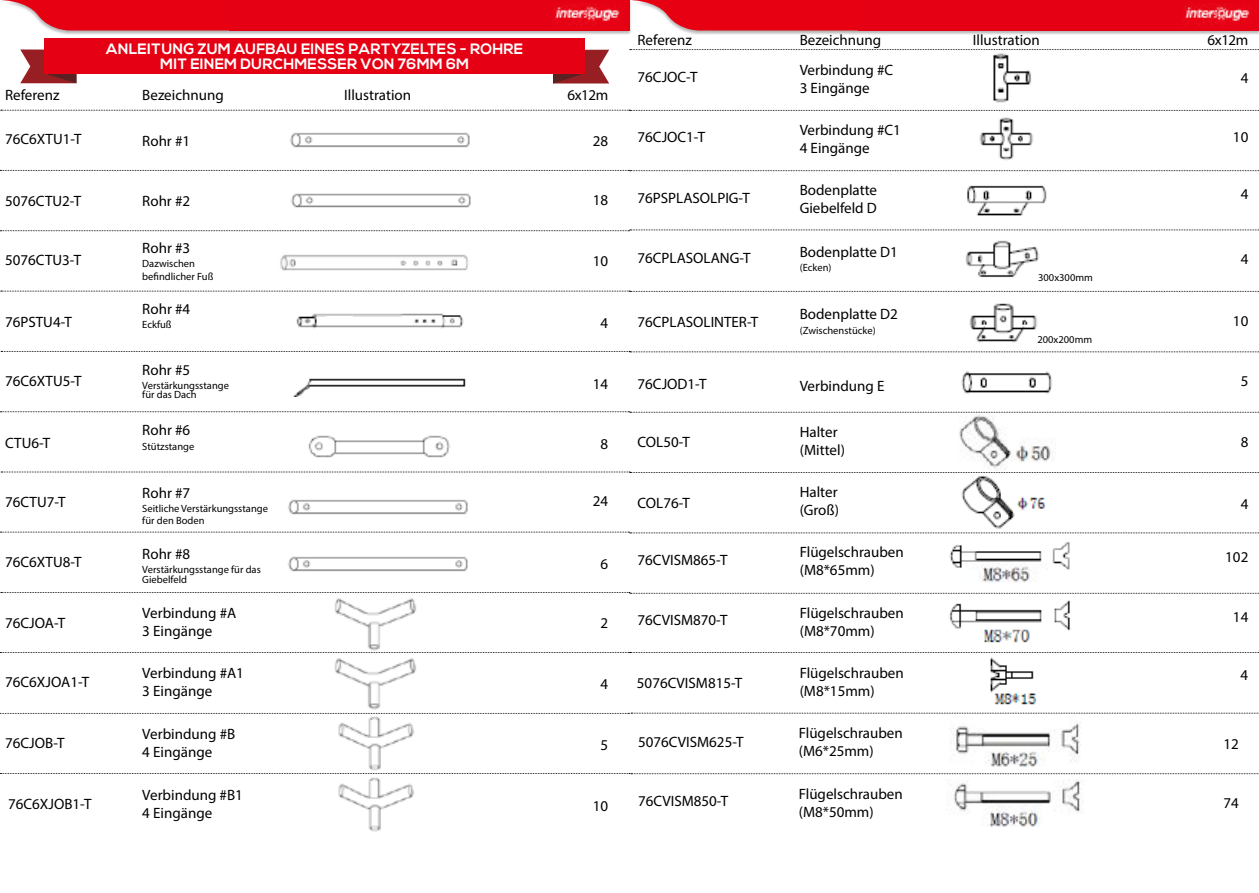
<style>
.page{position:relative;width:1259px;height:893px;background:#fff}
.page>*{position:absolute;margin:0;border:0;box-sizing:border-box;transform-origin:0 0}
.t1{font:15px/18px "Myriad Pro";color:#000}
.t2{font:700 15px/15.6px "Nexa";letter-spacing:.01em;color:#fff;text-align:center}
.t3{font:10.5px/9.6px "Myriad Pro";color:#000}
</style>
<div class="page">
<img style="left:338px;top:777px;width:76px;height:55px">
<img style="left:959px;top:414px;width:97px;height:56px">
<img style="left:993px;top:53px;width:38px;height:50px">
<img style="left:338px;top:716px;width:76px;height:55px">
<img style="left:335px;top:598px;width:82px;height:53px">
<img style="left:335px;top:658px;width:82px;height:52px">
<div style="left:0;top:0;width:632px;height:34px;background:#000;opacity:.3"></div>
<svg style="left:0;top:0;width:229px;height:31px;background:#e82a39"></svg>
<div style="left:229px;top:0;width:400px;height:31px;background:#e60013"></div>
<div style="left:627px;top:0;width:632px;height:34px;background:#000;opacity:.3"></div>
<svg style="left:629px;top:0;width:229px;height:31px;background:#e82938"></svg>
<div style="left:858px;top:0;width:401px;height:31px;background:#e60013"></div>
<svg style="left:553px;top:50px;width:56px;height:33px"></svg>
<svg style="left:20px;top:49px;width:56px;height:34px"></svg>
<div style="left:45px;top:38px;width:540px;height:35px;background:#e60013"></div>
<img style="left:291px;top:193px;width:180px;height:15px">
<img style="left:290px;top:132px;width:180px;height:16px">
<img style="left:308px;top:435px;width:142px;height:23px">
<img style="left:554px;top:5px;width:66px;height:21px">
<img style="left:1184px;top:5px;width:66px;height:21px">
<img style="left:293px;top:378px;width:173px;height:19px">
<img style="left:288px;top:556px;width:180px;height:16px">
<img style="left:288px;top:499px;width:180px;height:16px">
<img style="left:979px;top:117px;width:54px;height:43px">
<img style="left:967px;top:185px;width:80px;height:31px">
<img style="left:961px;top:476px;width:85px;height:53px">
<img style="left:950px;top:541px;width:120px;height:29px">
<img style="left:949px;top:600px;width:121px;height:43px">
<img style="left:965px;top:563px;width:82px;height:20px">
<img style="left:296px;top:313px;width:168px;height:16px">
<img style="left:990px;top:657px;width:47px;height:48px">
<div style="left:326px;top:317px;width:27px;height:7px;background:#fff"></div>
<img style="left:969px;top:303px;width:68px;height:40px">
<img style="left:965px;top:240px;width:74px;height:38px">
<img style="left:961px;top:371px;width:91px;height:23px">
<img style="left:280px;top:254px;width:189px;height:17px">
<svg style="left:0;top:230px;width:1259px;height:1px"></svg>
<svg style="left:1px;top:291px;width:1258px;height:1px"></svg>
<svg style="left:0;top:170px;width:1259px;height:1px"></svg>
<svg style="left:630px;top:49px;width:629px;height:1px"></svg>
<svg style="left:1px;top:351px;width:1258px;height:1px"></svg>
<svg style="left:0;top:411px;width:1259px;height:2px"></svg>
<svg style="left:1px;top:472px;width:1258px;height:1px"></svg>
<svg style="left:1px;top:110px;width:1258px;height:1px"></svg>
<svg style="left:0;top:532px;width:1259px;height:1px"></svg>
<svg style="left:1px;top:592px;width:1258px;height:2px"></svg>
<svg style="left:0;top:652px;width:1259px;height:1px"></svg>
<img style="left:946px;top:779px;width:136px;height:48px">
<img style="left:951px;top:723px;width:130px;height:43px">
<svg style="left:0;top:773px;width:1259px;height:1px"></svg>
<svg style="left:0;top:713px;width:1259px;height:1px"></svg>
<p class="t2" style="left:106px;top:41px;width:418px">ANLEITUNG ZUM AUFBAU EINES PARTYZELTES - ROHRE<br>MIT EINEM DURCHMESSER VON 76MM 6M</p>
<p class="t1" style="left:5px;top:85px;width:56px">Referenz</p>
<p class="t1" style="left:142px;top:85px;width:83px">Bezeichnung</p>
<p class="t1" style="left:344px;top:85px;width:69px">Illustration</p>
<p class="t1" style="left:5px;top:130px;width:78px">76C6XTU1-T</p>
<p class="t1" style="left:142px;top:132px;width:49px">Rohr #1</p>
<p class="t1" style="left:567px;top:85px;width:42px">6x12m</p>
<p class="t1" style="left:593px;top:132px;width:17px">28</p>
<p class="t1" style="left:637px;top:31px;width:56px">Referenz</p>
<p class="t1" style="left:799px;top:31px;width:83px">Bezeichnung</p>
<p class="t1" style="left:973px;top:31px;width:69px">Illustration</p>
<p class="t1" style="left:637px;top:68px;width:62px">76CJOC-T</p>
<p class="t1" style="left:637px;top:127px;width:69px">76CJOC1-T</p>
<p class="t1" style="left:799px;top:61px;width:95px">Verbindung #C<br>3 Eingänge</p>
<p class="t1" style="left:799px;top:121px;width:103px">Verbindung #C1<br>4 Eingänge</p>
<p class="t1" style="left:1207px;top:31px;width:42px">6x12m</p>
<p class="t1" style="left:1240px;top:68px;width:9px">4</p>
<p class="t1" style="left:1233px;top:128px;width:17px">10</p>
<p class="t1" style="left:5px;top:192px;width:78px">5076CTU2-T</p>
<p class="t1" style="left:142px;top:192px;width:49px">Rohr #2</p>
<p class="t1" style="left:593px;top:191px;width:17px">18</p>
<p class="t1" style="left:637px;top:188px;width:114px">76PSPLASOLPIG-T</p>
<p class="t1" style="left:799px;top:181px;width:79px">Bodenplatte<br>Giebelfeld D</p>
<p class="t1" style="left:1240px;top:185px;width:9px">4</p>
<p class="t1" style="left:5px;top:251px;width:78px">5076CTU3-T</p>
<p class="t1" style="left:5px;top:313px;width:68px">76PSTU4-T</p>
<p class="t1" style="left:142px;top:239px;width:49px">Rohr #3</p>
<p class="t3" style="left:142px;top:257px;width:73px;line-height:12.6px">Dazwischen befindlicher Fuß</p>
<p class="t1" style="left:142px;top:300px;width:49px">Rohr #4</p>
<p class="t3" style="left:142px;top:320px;width:31px">Eckfuß</p>
<p class="t1" style="left:593px;top:252px;width:17px">10</p>
<p class="t1" style="left:600px;top:314px;width:9px">4</p>
<p class="t1" style="left:637px;top:249px;width:115px">76CPLASOLANG-T</p>
<p class="t1" style="left:637px;top:313px;width:122px">76CPLASOLINTER-T</p>
<p class="t1" style="left:799px;top:243px;width:100px">Bodenplatte D1</p>
<p class="t3" style="left:799px;top:263px;width:33px">(Ecken)</p>
<p class="t1" style="left:799px;top:305px;width:100px">Bodenplatte D2</p>
<p class="t3" style="left:799px;top:325px;width:77px">(Zwischenstücke)</p>
<p class="t3" style="left:1038px;top:273px;width:56px">300x300mm</p>
<p class="t3" style="left:1037px;top:335px;width:56px">200x200mm</p>
<p class="t1" style="left:1240px;top:250px;width:9px">4</p>
<p class="t1" style="left:1233px;top:312px;width:17px">10</p>
<p class="t1" style="left:5px;top:371px;width:78px">76C6XTU5-T</p>
<p class="t1" style="left:142px;top:360px;width:49px">Rohr #5</p>
<p class="t3" style="left:142px;top:380px;width:88px">Verstärkungsstange für das Dach</p>
<p class="t1" style="left:593px;top:375px;width:17px">14</p>
<p class="t1" style="left:637px;top:374px;width:71px">76CJOD1-T</p>
<p class="t1" style="left:1240px;top:371px;width:9px">5</p>
<p class="t1" style="left:799px;top:377px;width:86px">Verbindung E</p>
<p class="t1" style="left:5px;top:433px;width:47px">CTU6-T</p>
<p class="t1" style="left:142px;top:421px;width:49px">Rohr #6</p>
<p class="t3" style="left:142px;top:441px;width:54px">Stützstange</p>
<p class="t1" style="left:600px;top:435px;width:9px">8</p>
<p class="t1" style="left:637px;top:433px;width:54px">COL50-T</p>
<p class="t1" style="left:799px;top:423px;width:47px">Halter (Mittel)</p>
<p class="t1" style="left:1240px;top:433px;width:9px">8</p>
<p class="t1" style="left:5px;top:493px;width:62px">76CTU7-T</p>
<p class="t1" style="left:5px;top:553px;width:78px">76C6XTU8-T</p>
<p class="t1" style="left:142px;top:484px;width:49px">Rohr #7</p>
<p class="t3" style="left:142px;top:503px;width:127px;line-height:11.9px">Seitliche Verstärkungsstange für den Boden</p>
<p class="t1" style="left:142px;top:545px;width:49px">Rohr #8</p>
<p class="t3" style="left:142px;top:565px;width:120px">Verstärkungsstange für das<br>Giebelfeld</p>
<p class="t1" style="left:593px;top:492px;width:17px">24</p>
<p class="t1" style="left:600px;top:554px;width:9px">6</p>
<p class="t1" style="left:637px;top:493px;width:54px">COL76-T</p>
<p class="t1" style="left:637px;top:551px;width:92px">76CVISM865-T</p>
<p class="t1" style="left:799px;top:483px;width:41px">Halter (Groß)</p>
<p class="t1" style="left:799px;top:543px;width:105px">Flügelschrauben (M8*65mm)</p>
<p class="t1" style="left:1240px;top:495px;width:9px">4</p>
<p class="t1" style="left:1225px;top:548px;width:25px">102</p>
<p class="t1" style="left:5px;top:614px;width:62px">76CJOA-T</p>
<p class="t1" style="left:5px;top:673px;width:86px">76C6XJOA1-T</p>
<p class="t1" style="left:5px;top:734px;width:61px">76CJOB-T</p>
<p class="t1" style="left:142px;top:604px;width:95px">Verbindung #A<br>3 Eingänge</p>
<p class="t1" style="left:142px;top:664px;width:103px">Verbindung #A1<br>3 Eingänge</p>
<p class="t1" style="left:142px;top:724px;width:94px">Verbindung #B<br>4 Eingänge</p>
<p class="t1" style="left:600px;top:614px;width:9px">2</p>
<p class="t1" style="left:637px;top:610px;width:92px">76CVISM870-T</p>
<p class="t1" style="left:799px;top:603px;width:105px">Flügelschrauben (M8*70mm)</p>
<p class="t1" style="left:1233px;top:608px;width:17px">14</p>
<p class="t1" style="left:600px;top:675px;width:9px">4</p>
<p class="t1" style="left:637px;top:673px;width:107px">5076CVISM815-T</p>
<p class="t1" style="left:799px;top:664px;width:105px">Flügelschrauben (M8*15mm)</p>
<p class="t1" style="left:1240px;top:666px;width:9px">4</p>
<p class="t1" style="left:600px;top:735px;width:9px">5</p>
<p class="t1" style="left:799px;top:723px;width:105px">Flügelschrauben (M6*25mm)</p>
<p class="t1" style="left:638px;top:733px;width:107px">5076CVISM625-T</p>
<p class="t1" style="left:1223px;top:734px;width:17px">12</p>
<p class="t1" style="left:8px;top:794px;width:85px">76C6XJOB1-T</p>
<p class="t1" style="left:142px;top:785px;width:102px">Verbindung #B1<br>4 Eingänge</p>
<p class="t1" style="left:593px;top:796px;width:17px">10</p>
<p class="t1" style="left:799px;top:784px;width:105px">Flügelschrauben (M8*50mm)</p>
<p class="t1" style="left:638px;top:792px;width:92px">76CVISM850-T</p>
<p class="t1" style="left:1223px;top:794px;width:17px">74</p>
</div>
